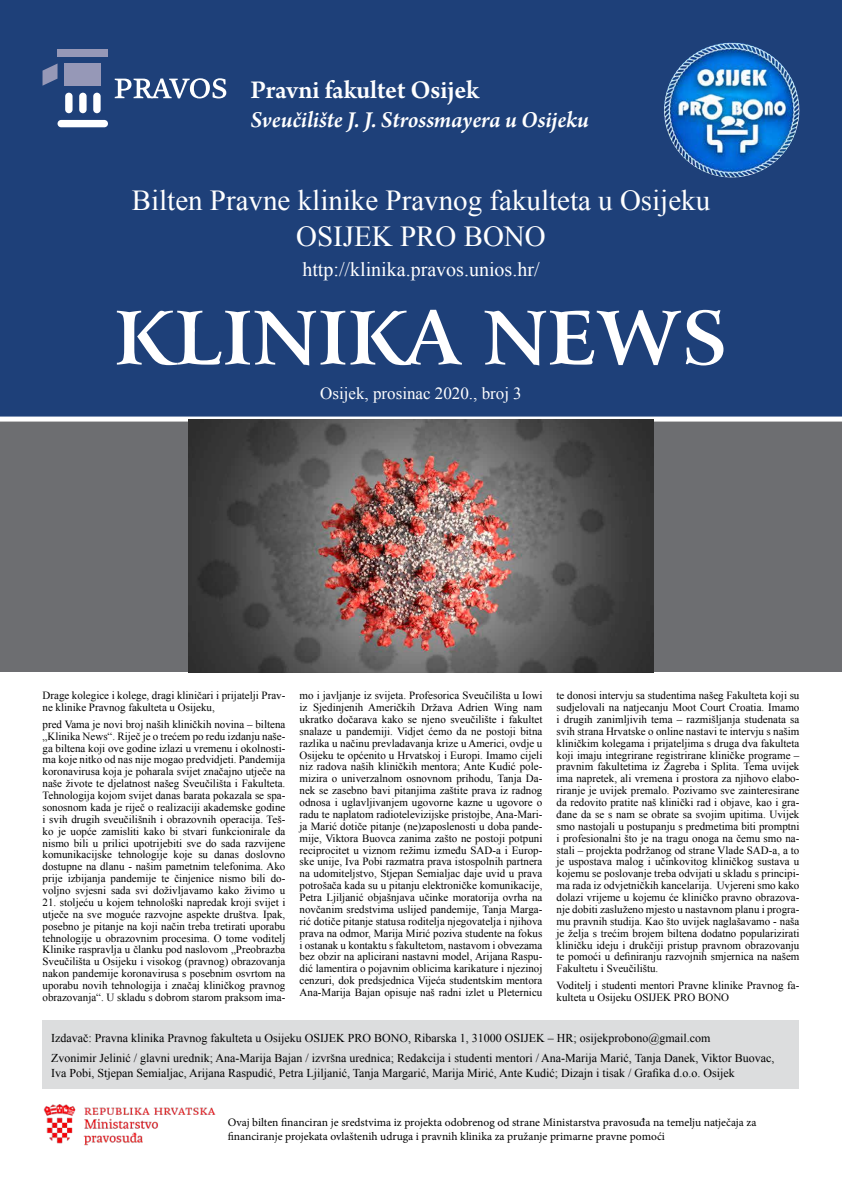
<style>
.page{position:relative;width:842px;height:1191px;background:#fff}
.page>*{position:absolute;margin:0;border:0;box-sizing:border-box;transform-origin:0 0}
.t1{font:700 74px "Arrus WE";color:#fff}
.t2{font:29px/36px "Times New Roman";color:#fff;text-align:center}
.t3{font:600 27px "Arno Pro";letter-spacing:-.005em;color:#fff}
.t4{font:italic 600 24px "Arno Pro";letter-spacing:-.005em;color:#fff}
.t5{font:20px "Times New Roman";color:#fff}
.t6{font:17px "Times New Roman";color:#fff}
.t7{font:12px/19.8px "Times New Roman";color:#000}
.t8{font:11.5px/13.8px "Minion Pro";color:#000}
.t9{font:11px/11.9px "Times New Roman";color:#000;text-align:justify}
</style>
<div class="page">
<div style="left:0;top:421px;width:842px;height:251px;background:#6d6e71"></div>
<div style="left:0;top:0;width:842px;height:417px;background:#1e4079"></div>
<div style="left:58px;top:49px;width:50px;height:7px;background:#9698b7"></div>
<div style="left:65px;top:93px;width:8px;height:20px;background:#fff;border-radius:4px"></div>
<div style="left:79px;top:93px;width:8px;height:20px;background:#fff;border-radius:4px"></div>
<div style="left:93px;top:93px;width:8px;height:20px;background:#fff;border-radius:4px"></div>
<div style="left:58px;top:120px;width:50px;height:7px;background:#fff;border-radius:4px"></div>
<svg style="left:43px;top:63px;width:15px;height:23px"></svg>
<div style="left:65px;top:63px;width:36px;height:23px;background:#9698b7"></div>
<svg style="left:115px;top:78px;width:111px;height:20px"></svg>
<img style="left:664px;top:43px;width:135px;height:134px;border-radius:68px">
<img style="left:43px;top:1104px;width:173px;height:42px">
<svg style="left:0;top:416px;width:842px;height:5px"></svg>
<img style="left:189px;top:420px;width:464px;height:252px">
<div style="left:43px;top:1020px;width:756px;height:69px;background:#dcddde"></div>
<h3 class="t3" style="left:250px;top:74px;width:230px">Pravni fakultet Osijek</h3>
<h3 class="t4" style="left:250px;top:105px;width:340px">Sveučilište J. J. Strossmayera u Osijeku</h3>
<h2 class="t2" style="left:132px;top:181px;width:580px">Bilten Pravne klinike Pravnog fakulteta u Osijeku<br>OSIJEK PRO BONO</h2>
<h3 class="t5" style="left:302px;top:255px;width:239px">http://klinika.pravos.unios.hr/</h3>
<h1 class="t1" style="left:115px;top:292px;width:614px">KLINIKA NEWS</h1>
<h3 class="t6" style="left:320px;top:381px;width:203px">Osijek, prosinac 2020., broj 3</h3>
<p class="t9" style="left:300px;top:689px;width:244px">mo i javljanje iz svijeta. Profesorica Sveučilišta u Iowi iz Sjedinjenih Američkih Država Adrien Wing nam ukratko dočarava kako se njeno sveučilište i fakultet snalaze u pandemiji. Vidjet ćemo da ne postoji bitna razlika u načinu prevladavanja krize u Americi, ovdje u Osijeku te općenito u Hrvatskoj i Europi. Imamo cijeli niz radova naših kliničkih mentora; Ante Kudić pole&shy;mizira o univerzalnom osnovnom prihodu, Tanja Da&shy;nek se zasebno bavi pitanjima zaštite prava iz radnog odnosa i uglavljivanjem ugovorne kazne u ugovore o radu te naplatom radiotelevizijske pristojbe, Ana-Mari&shy;ja Marić dotiče pitanje (ne)zaposlenosti u doba pande&shy;mije, Viktora Buovca zanima zašto ne postoji potpuni reciprocitet u viznom režimu između SAD-a i Europ&shy;ske unije, Iva Pobi razmatra prava istospolnih partnera na udomiteljstvo, Stjepan Semialjac daje uvid u prava potrošača kada su u pitanju elektroničke komunikacije, Petra Ljiljanić objašnjava učinke moratorija ovrha na novčanim sredstvima uslijed pandemije, Tanja Marga&shy;rić dotiče pitanje statusa roditelja njegovatelja i njihova prava na odmor, Marija Mirić poziva studente na fokus i ostanak u kontaktu s fakultetom, nastavom i obvezama bez obzir na aplicirani nastavni model, Arijana Raspu&shy;dić lamentira o pojavnim oblicima karikature i njezinoj cenzuri, dok predsjednica Vijeća studentskim mentora Ana-Marija Bajan opisuje naš radni izlet u Pleternicu</p>
<p class="t9" style="left:557px;top:689px;width:244px">te donosi intervju sa studentima našeg Fakulteta koji su sudjelovali na natjecanju Moot Court Croatia. Imamo i drugih zanimljivih tema – razmišljanja studenata sa svih strana Hrvatske o online nastavi te intervju s našim kliničkim kolegama i prijateljima s druga dva fakulteta koji imaju integrirane registrirane kliničke programe – pravnim fakultetima iz Zagreba i Splita. Tema uvijek ima napretek, ali vremena i prostora za njihovo elabo&shy;riranje je uvijek premalo. Pozivamo sve zainteresirane da redovito pratite naš klinički rad i objave, kao i gra&shy;đane da se s nam se obrate sa svojim upitima. Uvijek smo nastojali u postupanju s predmetima biti promptni i profesionalni što je na tragu onoga na čemu smo na&shy;stali – projekta podržanog od strane Vlade SAD-a, a to je uspostava malog i učinkovitog kliničkog sustava u kojemu se poslovanje treba odvijati u skladu s principi&shy;ma rada iz odvjetničkih kancelarija. Uvjereni smo kako dolazi vrijeme u kojemu će kliničko pravno obrazova&shy;nje dobiti zasluženo mjesto u nastavnom planu i progra&shy;mu pravnih studija. Kao što uvijek naglašavamo - naša je želja s trećim brojem biltena dodatno popularizirati kliničku ideju i drukčiji pristup pravnom obrazovanju te pomoći u definiranju razvojnih smjernica na našem Fakultetu i Sveučilištu.</p>
<p class="t9" style="left:43px;top:689px;width:244px">Drage kolegice i kolege, dragi kliničari i prijatelji Prav&shy;ne klinike Pravnog fakulteta u Osijeku,</p>
<p class="t9" style="left:43px;top:718px;width:244px">pred Vama je novi broj naših kliničkih novina – biltena „Klinika News“. Riječ je o trećem po redu izdanju naše&shy;ga biltena koji ove godine izlazi u vremenu i okolnosti&shy;ma koje nitko od nas nije mogao predvidjeti. Pandemija koronavirusa koja je poharala svijet značajno utječe na naše živote te djelatnost našeg Sveučilišta i Fakulteta.<br>Tehnologija kojom svijet danas barata pokazala se spa&shy;sonosnom kada je riječ o realizaciji akademske godine i svih drugih sveučilišnih i obrazovnih operacija. Teš&shy;ko je uopće zamisliti kako bi stvari funkcionirale da nismo bili u prilici upotrijebiti sve do sada razvijene komunikacijske tehnologije koje su danas doslovno dostupne na dlanu - našim pametnim telefonima. Ako prije izbijanja pandemije te činjenice nismo bili do&shy;voljno svjesni sada svi doživljavamo kako živimo u</p>
<p class="t9" style="left:43px;top:896px;width:244px">21. stoljeću u kojem tehnološki napredak kroji svijet i utječe na sve moguće razvojne aspekte društva. Ipak, posebno je pitanje na koji način treba tretirati uporabu tehnologije u obrazovnim procesima. O tome voditelj Klinike raspravlja u članku pod naslovom „Preobrazba Sveučilišta u Osijeku i visokog (pravnog) obrazovanja nakon pandemije koronavirusa s posebnim osvrtom na uporabu novih tehnologija i značaj kliničkog pravnog obrazovanja“. U skladu s dobrom starom praksom ima-</p>
<p class="t9" style="left:557px;top:979px;width:244px">Voditelj i studenti mentori Pravne klinike Pravnog fa&shy;kulteta u Osijeku OSIJEK PRO BONO</p>
<p class="t7" style="left:51px;top:1027px;width:725px">Izdavač: Pravna klinika Pravnog fakulteta u Osijeku OSIJEK PRO BONO, Ribarska 1, 31000 OSIJEK – HR; osijekprobono@gmail.com<br>Zvonimir Jelinić / glavni urednik; Ana-Marija Bajan / izvršna urednica; Redakcija i studenti mentori / Ana-Marija Marić, Tanja Danek, Viktor Buovac,</p>
<p class="t7" style="left:51px;top:1062px;width:685px">Iva Pobi, Stjepan Semialjac, Arijana Raspudić, Petra Ljiljanić, Tanja Margarić, Marija Mirić, Ante Kudić; Dizajn i tisak / Grafika d.o.o. Osijek</p>
<p class="t8" style="left:228px;top:1115px;width:530px">Ovaj bilten financiran je sredstvima iz projekta odobrenog od strane Ministarstva pravosuđa na temelju natječaja za financiranje projekata ovlaštenih udruga i pravnih klinika za pružanje primarne pravne pomoći</p>
</div>
